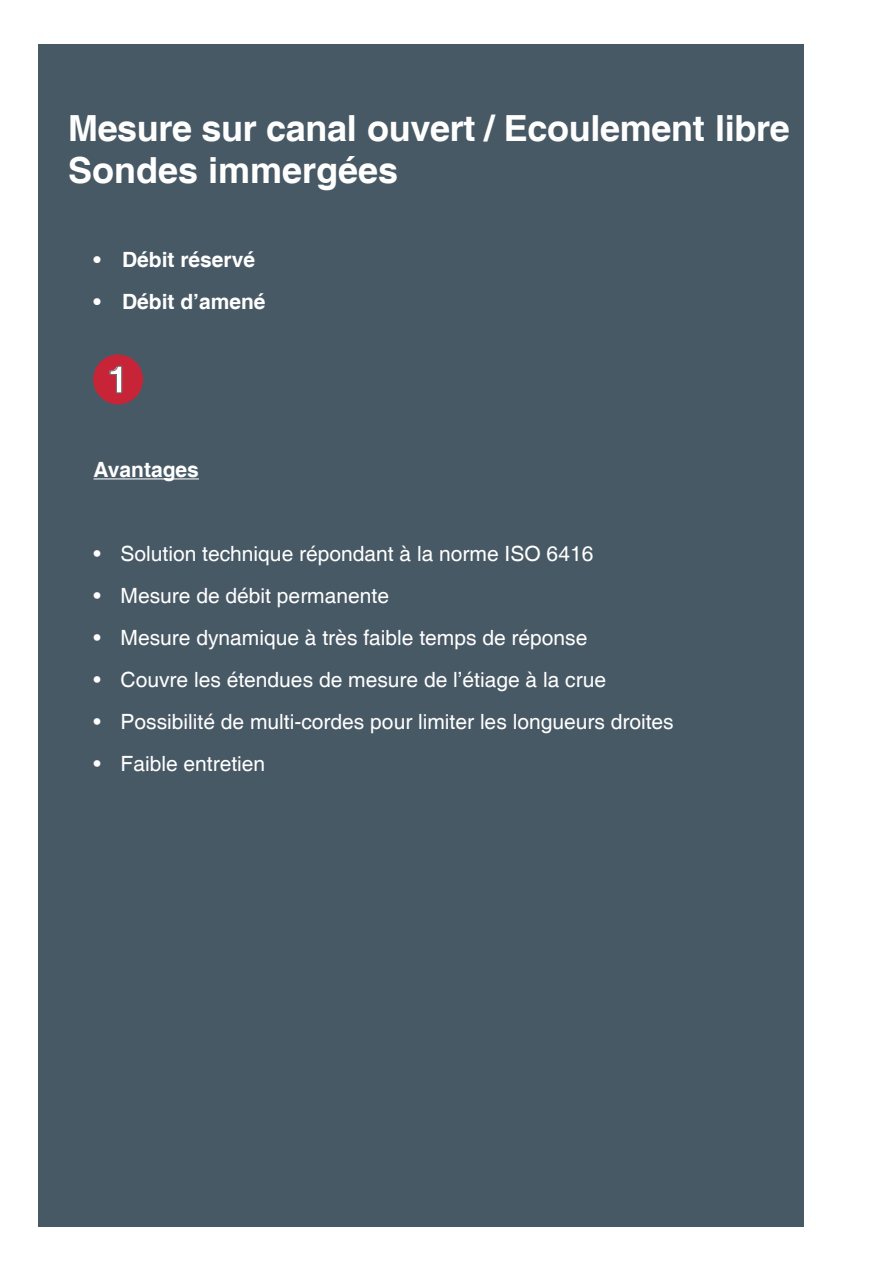
<style>
.page{position:relative;width:893px;height:1263px;background:#fff}
.page>*{position:absolute;margin:0;border:0;box-sizing:border-box;transform-origin:0 0}
.t1{font:700 37.5px "Helvetica";color:#fff}
.t2{font:700 36px/42px "Helvetica";letter-spacing:-.01em;color:#fff}
.t3{font:21px "Helvetica";color:#fff}
.t4{font:700 21px "Helvetica";color:#fff}
</style>
<div class="page">
<div style="left:38px;top:45px;width:766px;height:1182px;background:#485966"></div>
<hr style="left:94px;top:478px;width:105px;height:1px;background:#fff">
<div style="left:93px;top:354px;width:50px;height:50px;background:#c72438;border-radius:50%"></div>
<svg style="left:110px;top:366px;width:12px;height:27px"></svg>
<h2 class="t2" style="left:68px;top:111px;width:723px">Mesure sur canal ouvert / Ecoulement libre<br>Sondes immergées</h2>
<p class="t4" style="left:94px;top:252px;width:163px">• Débit réservé</p>
<p class="t4" style="left:94px;top:294px;width:174px">• Débit d’amené</p>
<h1 class="t1" style="left:108px;top:365px;width:22px">1</h1>
<p class="t4" style="left:94px;top:462px;width:107px">Avantages</p>
<p class="t3" style="left:94px;top:546px;width:501px">• Solution technique répondant à la norme ISO 6416</p>
<p class="t3" style="left:94px;top:588px;width:297px">• Mesure de débit permanente</p>
<p class="t3" style="left:94px;top:630px;width:495px">• Mesure dynamique à très faible temps de réponse</p>
<p class="t3" style="left:94px;top:672px;width:514px">• Couvre les étendues de mesure de l’étiage à la crue</p>
<p class="t3" style="left:94px;top:714px;width:582px">• Possibilité de multi-cordes pour limiter les longueurs droites</p>
<p class="t3" style="left:94px;top:756px;width:173px">• Faible entretien</p>
</div>
